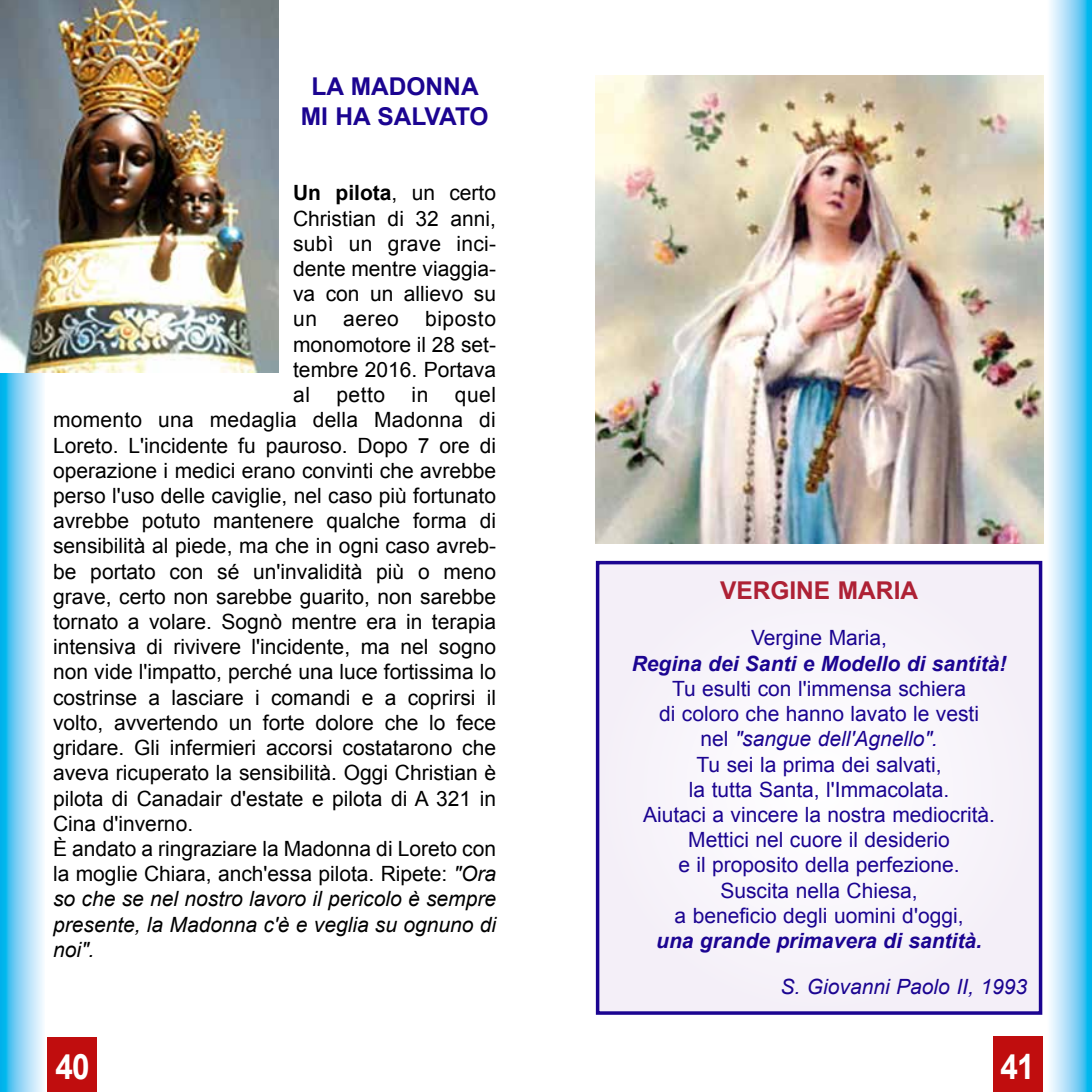
<style>
.page{position:relative;width:1092px;height:1092px;background:#fff}
.page>*{position:absolute;margin:0;border:0;box-sizing:border-box;transform-origin:0 0}
.t1{font:700 35px "Arial";color:#fff;scale:.9 1}
.t2{font:700 24.5px/29.4px "Arial";color:#1b0491;text-align:center}
.t3{font:700 24.5px "Arial";color:#ae2135}
.t4{font:21px/25.2px "Arial";color:#000;text-align:justify}
.t5{font:21px/25.2px "Arial";color:#1b0491;text-align:center}
.t6{font:italic 700 21px "Arial";color:#1b0491}
.t7{font:italic 21px "Arial";color:#1b0491}
.s1{font-weight:700}
.s2{font-style:italic}
</style>
<div class="page">
<svg style="left:0;top:373px;width:44px;height:718px;background:#87d6f6"></svg>
<svg style="left:1050px;top:0;width:41px;height:1091px;background:#8ed7f6"></svg>
<div style="left:597px;top:562px;width:443px;height:450px;background:#f6f3f9"></div>
<div style="left:596px;top:561px;width:446px;height:453px;border:4px solid #1b0491"></div>
<img style="left:0;top:0;width:278px;height:373px">
<img style="left:596px;top:76px;width:447px;height:467px">
<div style="left:48px;top:1037px;width:49px;height:54px;background:#c00d0e"></div>
<div style="left:992px;top:1035px;width:50px;height:56px;background:#c00d0e"></div>
<p class="t2" style="left:301px;top:73px;width:189px">LA MADONNA<br>MI HA SALVATO</p>
<p class="t4" style="left:293px;top:180px;width:204px"><span class="s1">Un pilota</span>, un certo Christian di 32 anni, subì un grave inci&shy;dente mentre viaggia&shy;va con un allievo su un aereo biposto monomotore il 28 set&shy;tembre 2016. Portava al</p>
<p class="t4" style="left:53px;top:382px;width:444px;text-align:left;text-indent:401px">quel momento una medaglia della Madonna di Loreto. L'incidente fu pauroso. Dopo 7 ore di operazione i medici erano convinti che avrebbe perso l'uso delle caviglie, nel caso più fortunato avrebbe potuto mantenere qualche forma di sensibilità al piede, ma che in ogni caso avreb&shy;be portato con sé un'invalidità più o meno grave, certo non sarebbe guarito, non sarebbe tornato a volare. Sognò mentre era in terapia intensiva di rivivere l'incidente, ma nel sogno non vide l'impatto, perché una luce fortissima lo costrinse a lasciare i comandi e a coprirsi il volto, avvertendo un forte dolore che lo fece gridare. Gli infermieri accorsi costatarono che aveva ricuperato la sensibilità. Oggi Christian è pilota di Canadair d'estate e pilota di A 321 in Cina d'inverno.<br>È andato a ringraziare la Madonna di Loreto con la moglie Chiara, anch'essa pilota. Ripete: <span class="s2">"Ora so che se nel nostro lavoro il pericolo è sempre presente, la Madonna c'è e veglia su ognuno di noi".</span></p>
<p class="t4" style="left:336px;top:382px;width:50px">petto</p>
<p class="t4" style="left:411px;top:382px;width:18px">in</p>
<p class="t3" style="left:720px;top:574px;width:200px">VERGINE MARIA</p>
<p class="t5" style="left:751px;top:625px;width:137px">Vergine Maria,</p>
<p class="t6" style="left:631px;top:649px;width:376px">Regina dei Santi e Modello di santità!</p>
<p class="t5" style="left:643px;top:676px;width:353px">Tu esulti con l'immensa schiera<br>di coloro che hanno lavato le vesti nel <span class="s2">"sangue dell'Agnello".<br></span>Tu sei la prima dei salvati,<br>la tutta Santa, l'Immacolata.<br>Aiutaci a vincere la nostra mediocrità.<br>Mettici nel cuore il desiderio<br>e il proposito della perfezione.<br>Suscita nella Chiesa,<br>a beneficio degli uomini d'oggi,</p>
<p class="t6" style="left:656px;top:926px;width:327px">una grande primavera di santità.</p>
<p class="t7" style="left:780px;top:973px;width:248px">S. Giovanni Paolo II, 1993</p>
<h1 class="t1" style="left:55px;top:1043px;width:40px">40</h1>
<h1 class="t1" style="left:1000px;top:1043px;width:40px">41</h1>
</div>
